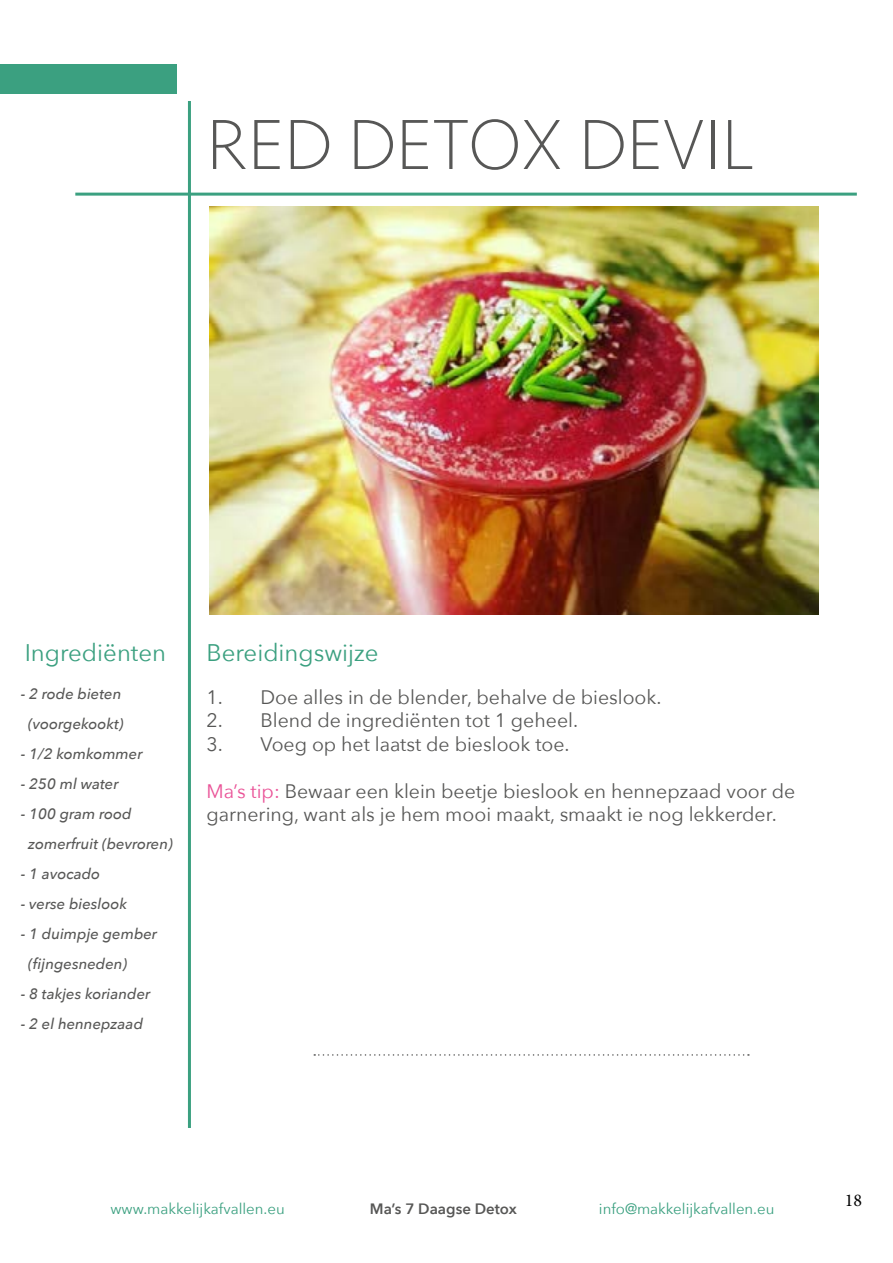
<style>
.page{position:relative;width:893px;height:1263px;background:#fff}
.page>*{position:absolute;margin:0;border:0;box-sizing:border-box;transform-origin:0 0}
.t1{font:200 73.5px "Seravek";color:#575756}
.t2{font:24px "Avenir Next";color:#3ba080}
.t3{font:19.5px/23.4px "Avenir Next";color:#575756}
.t4{font:18px "Minion Pro";color:#000}
.t5{font:italic 500 15px/30px "Avenir Next";color:#575756}
.t6{font:15px "Avenir Next";color:#3ba080}
.t7{font:600 15px "Avenir Next";color:#575756}
.s1{color:#ea5297}
</style>
<div class="page">
<hr style="left:188px;top:101px;width:3px;height:1027px;background:#3ba080">
<hr style="left:75px;top:193px;width:782px;height:3px;background:#3ba080">
<div style="left:0;top:64px;width:176px;height:30px;background:#3ba080"></div>
<svg style="left:314px;top:1054px;width:435px;height:2px"></svg>
<img style="left:210px;top:206px;width:609px;height:408px">
<h1 class="t1" style="left:206px;top:101px;width:549px">RED DETOX DEVIL</h1>
<p class="t2" style="left:25px;top:632px;width:143px">Ingrediënten</p>
<p class="t2" style="left:206px;top:632px;width:174px">Bereidingswijze</p>
<p class="t5" style="left:21px;top:679px;width:104px;text-align:center">- 2 rode bieten (voorgekookt)</p>
<p class="t5" style="left:21px;top:739px;width:123px">- 1/2 komkommer</p>
<p class="t5" style="left:21px;top:769px;width:99px">- 250 ml water</p>
<p class="t5" style="left:28px;top:799px;width:146px;text-indent:-8px">- 100 gram rood zomerfruit (bevroren)</p>
<p class="t5" style="left:21px;top:859px;width:81px">- 1 avocado</p>
<p class="t5" style="left:21px;top:889px;width:108px">- verse bieslook</p>
<p class="t5" style="left:28px;top:919px;width:130px;text-indent:-8px">- 1 duimpje gember (fijngesneden)</p>
<p class="t5" style="left:21px;top:979px;width:131px">- 8 takjes koriander</p>
<p class="t5" style="left:21px;top:1009px;width:124px">- 2 el hennepzaad</p>
<p class="t3" style="left:206px;top:685px;width:457px">1. Doe alles in de blender, behalve de bieslook.</p>
<p class="t3" style="left:206px;top:708px;width:373px">2. Blend de ingrediënten tot 1 geheel.</p>
<p class="t3" style="left:206px;top:731px;width:365px">3. Voeg op het laatst de bieslook toe.</p>
<p class="t3" style="left:206px;top:778px;width:590px"><span class="s1">Ma’s tip:</span> Bewaar een klein beetje bieslook en hennepzaad voor de garnering, want als je hem mooi maakt, smaakt ie nog lekkerder.</p>
<p class="t6" style="left:110px;top:1196px;width:176px">www.makkelijkafvallen.eu</p>
<p class="t7" style="left:370px;top:1196px;width:149px">Ma’s 7 Daagse Detox</p>
<p class="t6" style="left:599px;top:1196px;width:177px">info@makkelijkafvallen.eu</p>
<p class="t4" style="left:845px;top:1188px;width:19px">18</p>
</div>
